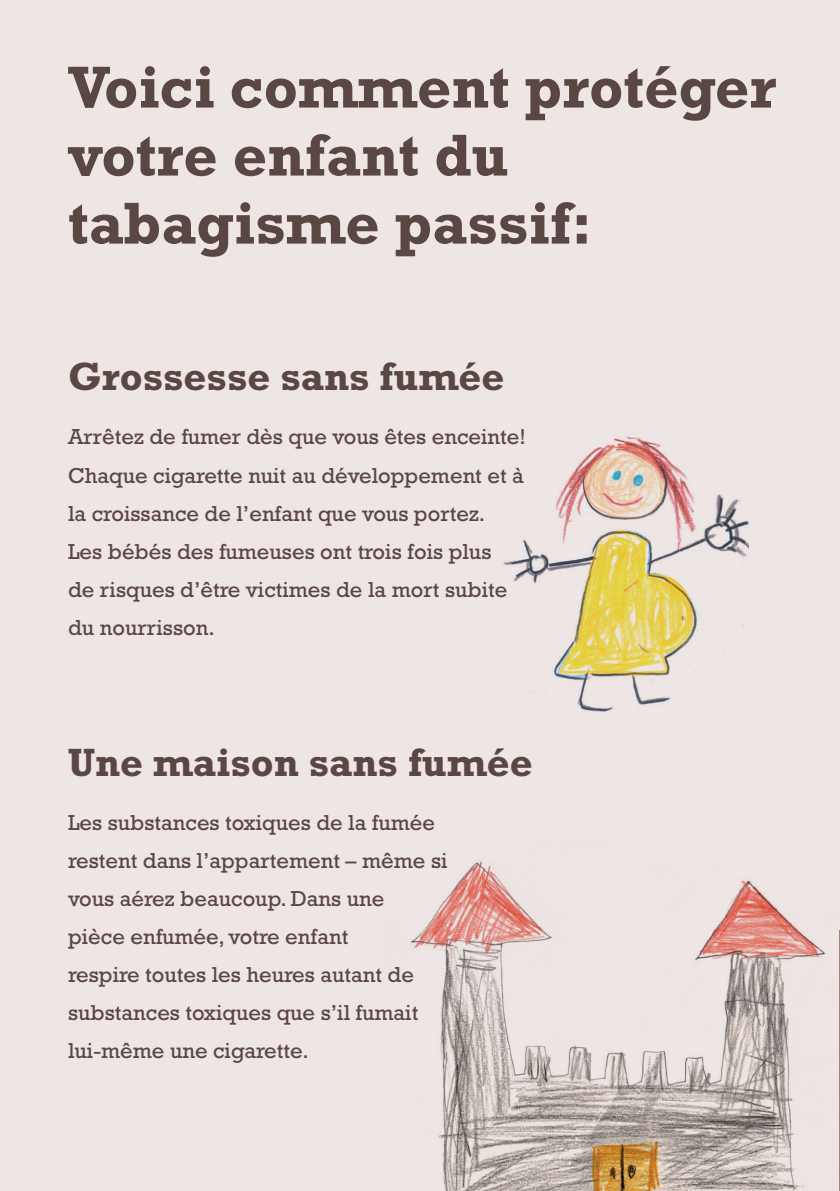
<style>
.page{position:relative;width:840px;height:1191px;background:#fff}
.page>*{position:absolute;margin:0;border:0;box-sizing:border-box;transform-origin:0 0}
.t1{font:700 60px "Rockwell";color:#5a4642}
.t2{font:700 40px "Rockwell";color:#5a4642}
.t3{font:22px "Rockwell";color:#5a4642}
</style>
<div class="page">
<div style="left:0;top:0;width:839px;height:1191px;background:#ede6e5"></div>
<img style="left:503px;top:436px;width:245px;height:276px">
<img style="left:411px;top:861px;width:414px;height:330px">
<hr style="left:839px;top:930px;width:1px;height:261px;background:#a5827b">
<h2 class="t1" style="left:68px;top:52px;width:709px">Voici comment protéger</h2>
<h2 class="t1" style="left:68px;top:120px;width:442px">votre enfant du</h2>
<h2 class="t1" style="left:68px;top:188px;width:525px">tabagisme passif:</h2>
<h2 class="t2" style="left:68px;top:353px;width:437px">Grossesse sans fumée</h2>
<p class="t3" style="left:68px;top:424px;width:459px">Arrêtez de fumer dès que vous êtes enceinte!</p>
<p class="t3" style="left:68px;top:462px;width:457px">Chaque cigarette nuit au développement et à</p>
<p class="t3" style="left:68px;top:500px;width:418px">la croissance de l’enfant que vous portez.</p>
<p class="t3" style="left:68px;top:538px;width:424px">Les bébés des fumeuses ont trois fois plus</p>
<p class="t3" style="left:68px;top:576px;width:440px">de risques d’être victimes de la mort subite</p>
<p class="t3" style="left:68px;top:614px;width:148px">du nourrisson.</p>
<h2 class="t2" style="left:68px;top:738px;width:466px">Une maison sans fumée</h2>
<p class="t3" style="left:68px;top:809px;width:368px">Les substances toxiques de la fumée</p>
<p class="t3" style="left:68px;top:847px;width:380px">restent dans l’appartement – même si</p>
<p class="t3" style="left:68px;top:885px;width:317px">vous aérez beaucoup. Dans une</p>
<p class="t3" style="left:68px;top:923px;width:282px">pièce enfumée, votre enfant</p>
<p class="t3" style="left:68px;top:961px;width:347px">respire toutes les heures autant de</p>
<p class="t3" style="left:68px;top:999px;width:351px">substances toxiques que s’il fumait</p>
<p class="t3" style="left:68px;top:1037px;width:242px">lui-même une cigarette.</p>
</div>
